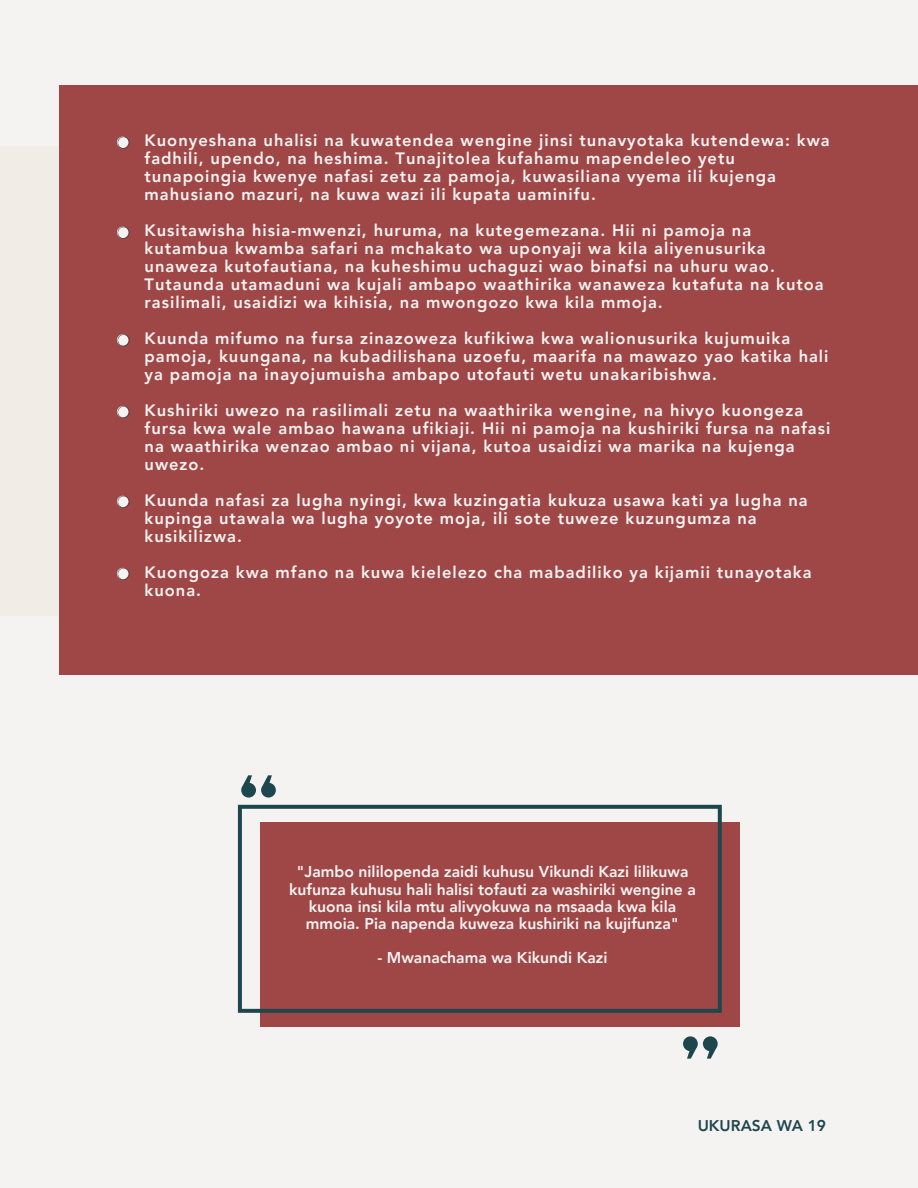
<style>
.page{position:relative;width:918px;height:1188px;background:#f4f3f2}
.page>*{position:absolute;margin:0;border:0;box-sizing:border-box;transform-origin:0 0}
.t1{font:800 16.5px/18px "Avenir LT Pro";letter-spacing:.06em;color:#f4f3f2}
.t2{font:800 15.75px/17.1px "Avenir LT Pro";color:#f4f3f2;text-align:center}
.t3{font:800 15.6px "Avenir LT Pro";color:#1e464d}
</style>
<div class="page">
<div style="left:0;top:147px;width:918px;height:469px;background:#f1ede6"></div>
<div style="left:59px;top:86px;width:859px;height:589px;background:#9f4747"></div>
<svg style="left:118px;top:137px;width:11px;height:12px"></svg>
<svg style="left:118px;top:227px;width:11px;height:12px"></svg>
<svg style="left:118px;top:334px;width:11px;height:12px"></svg>
<svg style="left:118px;top:406px;width:11px;height:12px"></svg>
<svg style="left:118px;top:496px;width:11px;height:12px"></svg>
<svg style="left:118px;top:568px;width:11px;height:12px"></svg>
<div style="left:260px;top:822px;width:480px;height:204px;background:#9f4747"></div>
<svg style="left:238px;top:775px;width:484px;height:284px"></svg>
<p class="t1" style="left:145px;top:133px;width:687px">Kuonyeshana uhalisi na kuwatendea wengine jinsi tunavyotaka kutendewa: kwa fadhili, upendo, na heshima. Tunajitolea kufahamu mapendeleo yetu tunapoingia kwenye nafasi zetu za pamoja, kuwasiliana vyema ili kujenga mahusiano mazuri, na kuwa wazi ili kupata uaminifu.</p>
<p class="t1" style="left:145px;top:223px;width:681px">Kusitawisha hisia-mwenzi, huruma, na kutegemezana. Hii ni pamoja na kutambua kwamba safari na mchakato wa uponyaji wa kila aliyenusurika unaweza kutofautiana, na kuheshimu uchaguzi wao binafsi na uhuru wao.<br>Tutaunda utamaduni wa kujali ambapo waathirika wanaweza kutafuta na kutoa rasilimali, usaidizi wa kihisia, na mwongozo kwa kila mmoja.</p>
<p class="t1" style="left:145px;top:331px;width:685px">Kuunda mifumo na fursa zinazoweza kufikiwa kwa walionusurika kujumuika pamoja, kuungana, na kubadilishana uzoefu, maarifa na mawazo yao katika hali ya pamoja na inayojumuisha ambapo utofauti wetu unakaribishwa.</p>
<p class="t1" style="left:145px;top:403px;width:687px">Kushiriki uwezo na rasilimali zetu na waathirika wengine, na hivyo kuongeza fursa kwa wale ambao hawana ufikiaji. Hii ni pamoja na kushiriki fursa na nafasi na waathirika wenzao ambao ni vijana, kutoa usaidizi wa marika na kujenga uwezo.</p>
<p class="t1" style="left:145px;top:493px;width:665px">Kuunda nafasi za lugha nyingi, kwa kuzingatia kukuza usawa kati ya lugha na kupinga utawala wa lugha yoyote moja, ili sote tuweze kuzungumza na kusikilizwa.</p>
<p class="t1" style="left:145px;top:565px;width:668px">Kuongoza kwa mfano na kuwa kielelezo cha mabadiliko ya kijamii tunayotaka kuona.</p>
<p class="t2" style="left:289px;top:865px;width:408px">"Jambo nililopenda zaidi kuhusu Vikundi Kazi lilikuwa kufunza kuhusu hali halisi tofauti za washiriki wengine a kuona insi kila mtu alivyokuwa na msaada kwa kila mmoia. Pia napenda kuweza kushiriki na kujifunza"</p>
<p class="t2" style="left:377px;top:950px;width:232px">- Mwanachama wa Kikundi Kazi</p>
<p class="t3" style="left:698px;top:1119px;width:130px">UKURASA WA 19</p>
</div>
